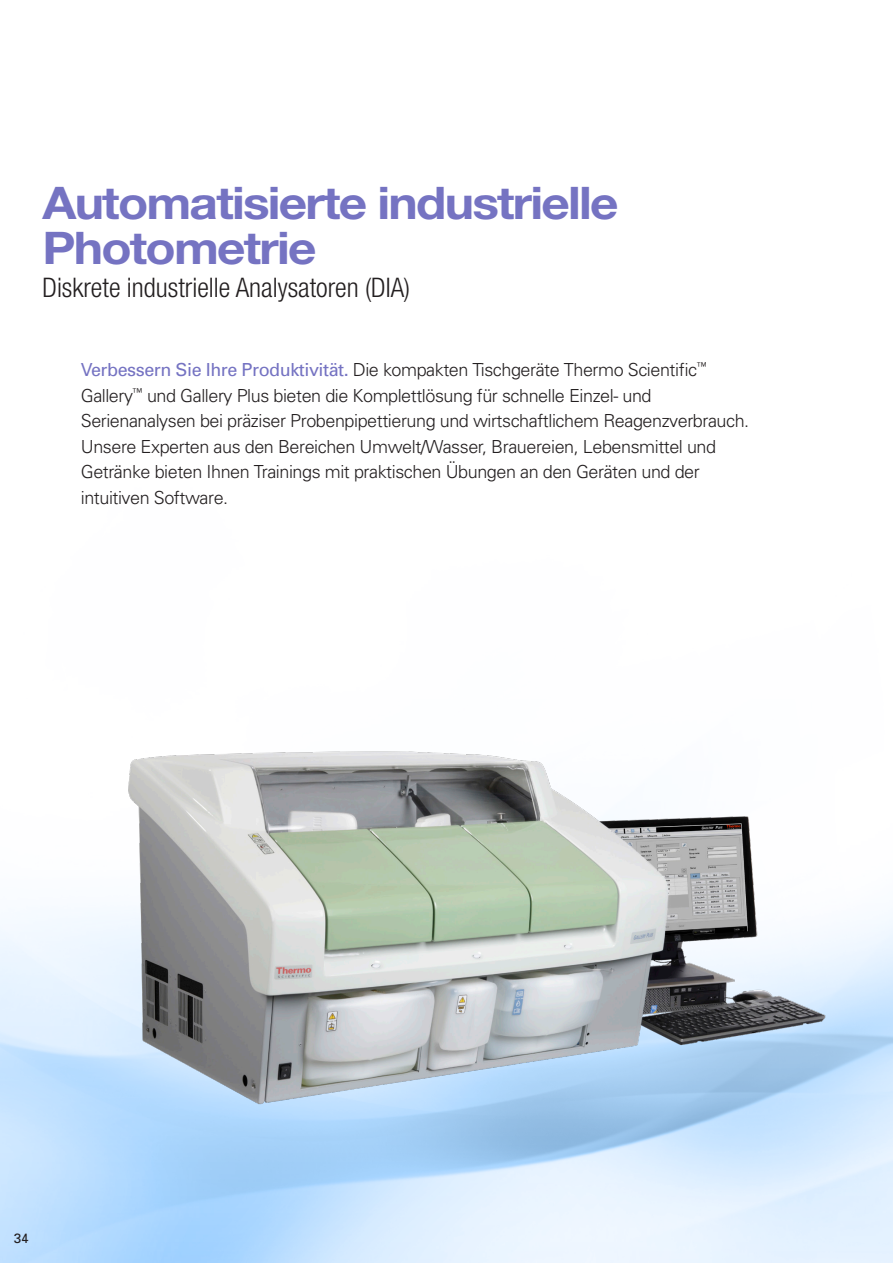
<style>
.page{position:relative;width:893px;height:1263px;background:#fff}
.page>*{position:absolute;margin:0;border:0;box-sizing:border-box;transform-origin:0 0}
.t1{font:700 45px/45px "Helvetica Neue LT Std";letter-spacing:-.035em;color:#7573c2;scale:1.1 1}
.t2{font:300 condensed 27px "Helvetica Neue LT Std";color:#231f20}
.t3{font:300 18px/25.5px "Univers";letter-spacing:-.025em;color:#231f20}
.t4{font:13.5px "Univers";color:#231f20}
.s1{font-weight:400;color:#7573c2}
</style>
<div class="page">
<img style="left:108px;top:733px;width:734px;height:454px">
<h1 class="t1" style="left:43px;top:180px;width:525px">Automatisierte industrielle<br>Photometrie</h1>
<h2 class="t2" style="left:43px;top:272px;width:369px">Diskrete industrielle Analysatoren (DIA)</h2>
<p class="t3" style="left:81px;top:356px;width:670px"><span class="s1">Verbessern Sie Ihre Produktivität.</span> Die kompakten Tischgeräte Thermo Scientific<sup>™ </sup>Gallery<sup>™</sup> und Gallery Plus bieten die Komplettlösung für schnelle Einzel- und Serienanalysen bei präziser Probenpipettierung und wirtschaftlichem Reagenzverbrauch.<br>Unsere Experten aus den Bereichen Umwelt/Wasser, Brauereien, Lebensmittel und Getränke bieten Ihnen Trainings mit praktischen Übungen an den Geräten und der intuitiven Software.</p>
<p class="t4" style="left:14px;top:1230px;width:17px">34</p>
</div>
